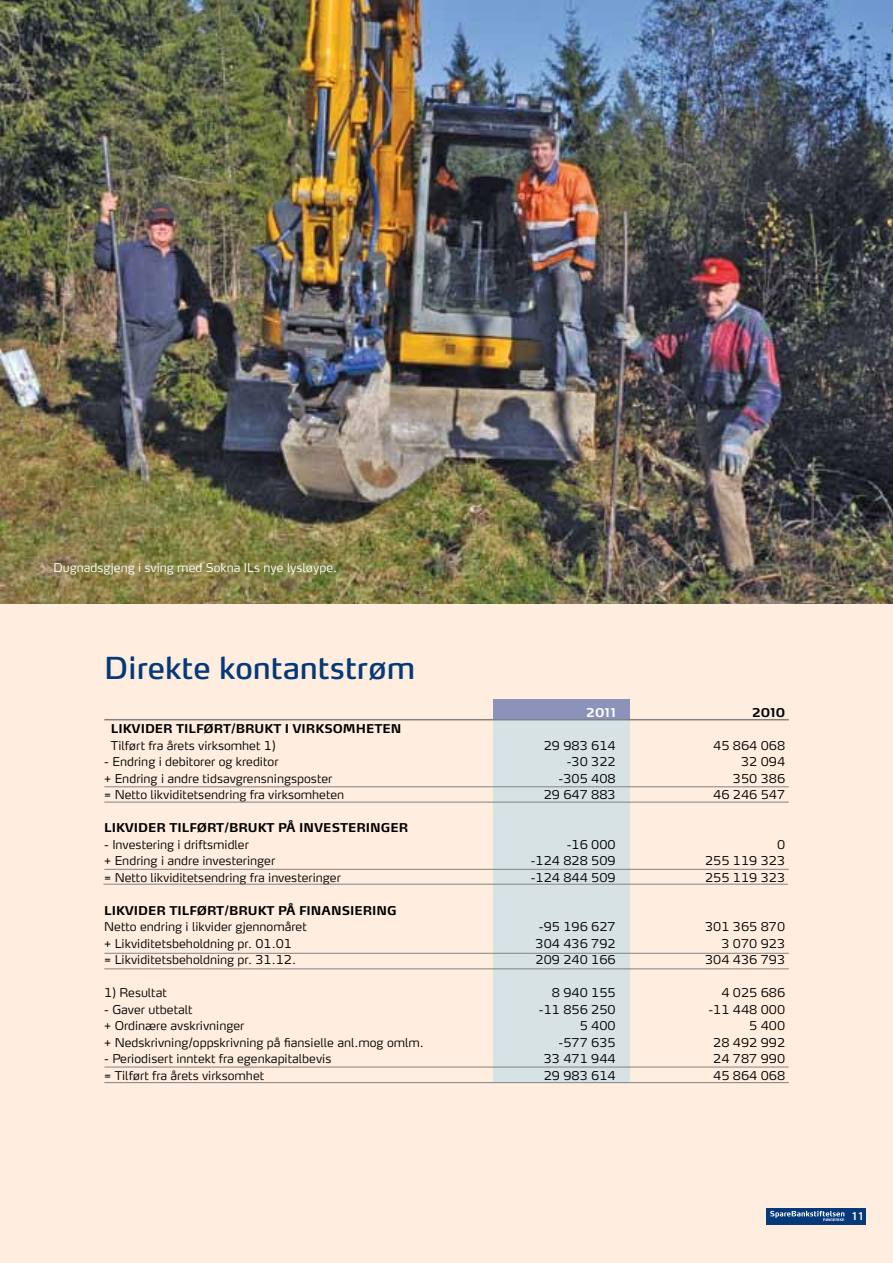
<style>
.page{position:relative;width:893px;height:1263px;background:#ffeedf}
.page>*{position:absolute;margin:0;border:0;box-sizing:border-box;transform-origin:0 0}
.t1{font:30px "Max OT";color:#053979}
.t2{font:300 12px "Max OT";color:#000}
.t3{font:700 12px "Max OT";color:#000}
.t4{font:300 12px "Max OT";color:#fff}
.t5{font:700 12px "Max OT";color:#fff}
.t6{font:600 12px "Myriad Pro";color:#fff}
</style>
<div class="page">
<div style="left:766px;top:1208px;width:82px;height:16px;background:#053979"></div>
<svg style="left:770px;top:1211px;width:74px;height:10px"></svg>
<div style="left:850px;top:1208px;width:16px;height:16px;background:#053979"></div>
<div style="left:493px;top:705px;width:136px;height:377px;background:#d7e2e5"></div>
<div style="left:493px;top:699px;width:136px;height:21px;background:#8b93ba"></div>
<hr style="left:104px;top:953px;width:685px;height:1px;background:#808285">
<hr style="left:104px;top:869px;width:685px;height:1px;background:#808285">
<hr style="left:103px;top:884px;width:685px;height:1px;background:#808285">
<hr style="left:104px;top:968px;width:685px;height:1px;background:#808285">
<hr style="left:104px;top:786px;width:685px;height:1px;background:#808285">
<hr style="left:104px;top:719px;width:685px;height:1px;background:#808285">
<hr style="left:104px;top:802px;width:685px;height:1px;background:#808285">
<hr style="left:104px;top:1067px;width:685px;height:1px;background:#808285">
<hr style="left:104px;top:1082px;width:685px;height:1px;background:#808285">
<img style="left:0;top:0;width:893px;height:604px">
<p class="t4" style="left:54px;top:560px;width:285px">Dugnadsgjeng i sving med Sokna ILs nye lysløype.</p>
<h1 class="t1" style="left:104px;top:649px;width:312px">Direkte kontantstrøm</h1>
<p class="t5" style="left:586px;top:704px;width:31px">2011</p>
<p class="t3" style="left:752px;top:704px;width:35px">2010</p>
<p class="t3" style="left:111px;top:721px;width:292px">LIKVIDER TILFØRT/BRUKT I VIRKSOMHETEN</p>
<p class="t2" style="left:111px;top:737px;width:166px">Tilført fra årets virksomhet 1)</p>
<p class="t2" style="left:544px;top:737px;width:73px">29 983 614</p>
<p class="t2" style="left:713px;top:737px;width:73px">45 864 068</p>
<p class="t2" style="left:104px;top:754px;width:176px">- Endring i debitorer og kreditor</p>
<p class="t2" style="left:567px;top:754px;width:50px">-30 322</p>
<p class="t2" style="left:741px;top:754px;width:46px">32 094</p>
<p class="t2" style="left:104px;top:770px;width:230px">+ Endring i andre tidsavgrensningsposter</p>
<p class="t2" style="left:559px;top:770px;width:59px">-305 408</p>
<p class="t2" style="left:733px;top:770px;width:54px">350 386</p>
<p class="t2" style="left:104px;top:787px;width:242px">= Netto likviditetsendring fra virksomheten</p>
<p class="t2" style="left:544px;top:787px;width:73px">29 647 883</p>
<p class="t2" style="left:713px;top:787px;width:73px">46 246 547</p>
<p class="t3" style="left:104px;top:820px;width:306px">LIKVIDER TILFØRT/BRUKT PÅ INVESTERINGER</p>
<p class="t2" style="left:104px;top:836px;width:146px">- Investering i driftsmidler</p>
<p class="t2" style="left:567px;top:836px;width:50px">-16 000</p>
<p class="t2" style="left:777px;top:836px;width:10px">0</p>
<p class="t2" style="left:104px;top:853px;width:173px">+ Endring i andre investeringer</p>
<p class="t2" style="left:531px;top:853px;width:86px">-124 828 509</p>
<p class="t2" style="left:705px;top:853px;width:82px">255 119 323</p>
<p class="t2" style="left:104px;top:869px;width:238px">= Netto likviditetsendring fra investeringer</p>
<p class="t2" style="left:531px;top:869px;width:86px">-124 844 509</p>
<p class="t2" style="left:705px;top:869px;width:82px">255 119 323</p>
<p class="t3" style="left:104px;top:902px;width:294px">LIKVIDER TILFØRT/BRUKT PÅ FINANSIERING</p>
<p class="t2" style="left:104px;top:919px;width:204px">Netto endring i likvider gjennomåret</p>
<p class="t2" style="left:539px;top:919px;width:78px">-95 196 627</p>
<p class="t2" style="left:705px;top:919px;width:82px">301 365 870</p>
<p class="t2" style="left:104px;top:935px;width:189px">+ Likviditetsbeholdning pr. 01.01</p>
<p class="t2" style="left:536px;top:935px;width:82px">304 436 792</p>
<p class="t2" style="left:721px;top:935px;width:65px">3 070 923</p>
<p class="t2" style="left:104px;top:952px;width:194px">= Likviditetsbeholdning pr. 31.12.</p>
<p class="t2" style="left:536px;top:952px;width:82px">209 240 166</p>
<p class="t2" style="left:705px;top:952px;width:82px">304 436 793</p>
<p class="t2" style="left:104px;top:985px;width:64px">1) Resultat</p>
<p class="t2" style="left:552px;top:985px;width:65px">8 940 155</p>
<p class="t2" style="left:721px;top:985px;width:65px">4 025 686</p>
<p class="t2" style="left:104px;top:1001px;width:90px">- Gaver utbetalt</p>
<p class="t2" style="left:539px;top:1001px;width:78px">-11 856 250</p>
<p class="t2" style="left:708px;top:1001px;width:78px">-11 448 000</p>
<p class="t2" style="left:104px;top:1018px;width:142px">+ Ordinære avskrivninger</p>
<p class="t2" style="left:580px;top:1018px;width:37px">5 400</p>
<p class="t2" style="left:749px;top:1018px;width:37px">5 400</p>
<p class="t2" style="left:104px;top:1034px;width:321px">+ Nedskrivning/oppskrivning på fiansielle anl.mog omlm.</p>
<p class="t2" style="left:559px;top:1034px;width:59px">-577 635</p>
<p class="t2" style="left:713px;top:1034px;width:73px">28 492 992</p>
<p class="t2" style="left:104px;top:1051px;width:229px">- Periodisert inntekt fra egenkapitalbevis</p>
<p class="t2" style="left:544px;top:1051px;width:73px">33 471 944</p>
<p class="t2" style="left:713px;top:1051px;width:73px">24 787 990</p>
<p class="t2" style="left:104px;top:1067px;width:162px">= Tilført fra årets virksomhet</p>
<p class="t2" style="left:544px;top:1067px;width:73px">29 983 614</p>
<p class="t2" style="left:713px;top:1067px;width:73px">45 864 068</p>
<p class="t6" style="left:851px;top:1209px;width:14px">11</p>
</div>
